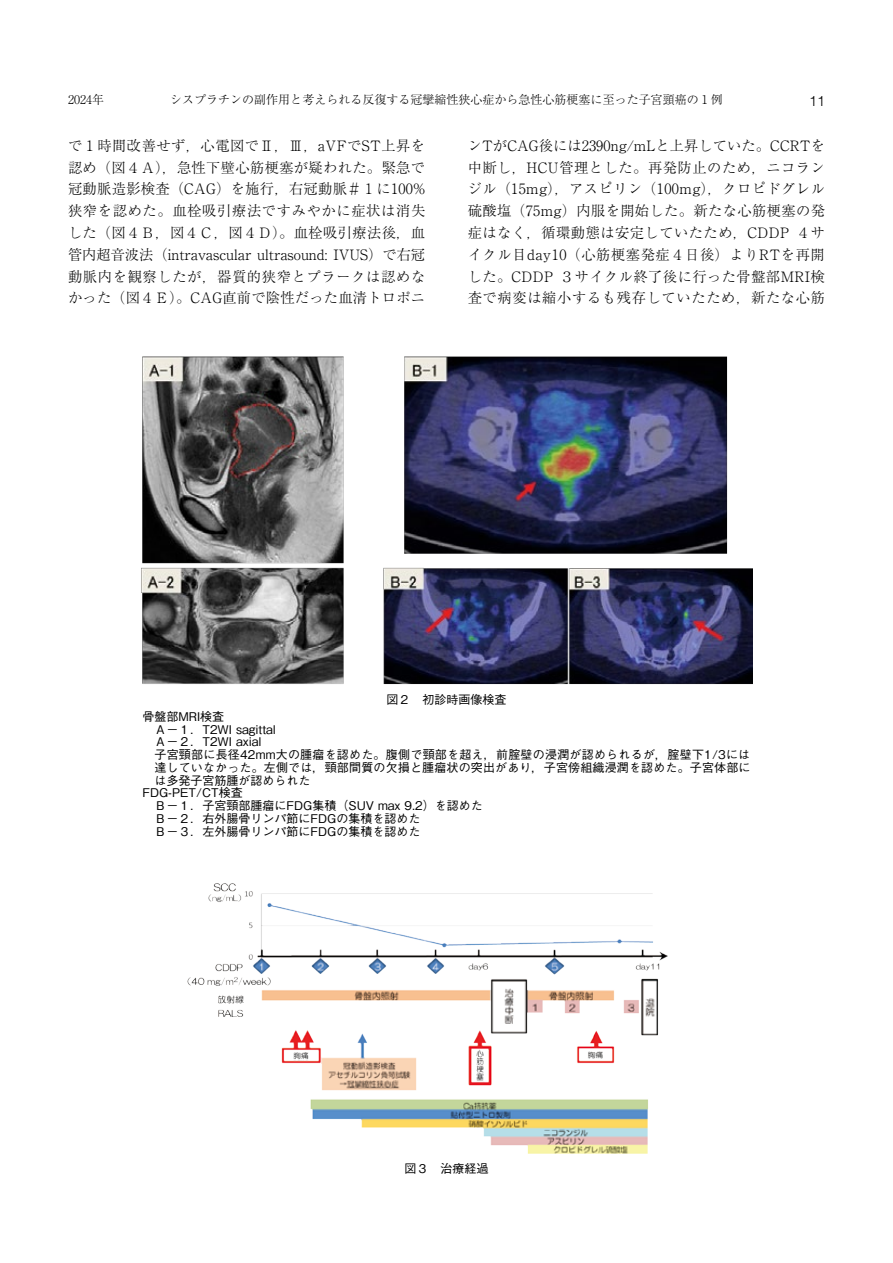
<style>
.page{position:relative;width:893px;height:1263px;background:#fff}
.page>*{position:absolute;margin:0;border:0;box-sizing:border-box;transform-origin:0 0}
.t1{font:300 14.25px/21.8px "Ryumin Pro";letter-spacing:.045em;color:#000;text-align:justify}
.t2{font:300 14.25px "Helvetica";color:#000}
.t3{font:500 12px/12.8px "Gothic BBB Pro";color:#000}
.t4{font:300 12px "Ryumin Pro";color:#000}
.t5{font:500 12px "Gothic BBB Pro";letter-spacing:.02em;color:#000}
.t6{font:9px "Myriad Pro";color:#000}
</style>
<div class="page">
<img style="left:141px;top:356px;width:612px;height:329px">
<img style="left:187px;top:883px;width:481px;height:270px">
<p class="t4" style="left:68px;top:90px;width:38px">2024年</p>
<p class="t4" style="left:170px;top:90px;width:554px">シスプラチンの副作用と考えられる反復する冠攣縮性狭心症から急性心筋梗塞に至った子宮頸癌の１例</p>
<p class="t2" style="left:809px;top:89px;width:17px">11</p>
<p class="t1" style="left:68px;top:133px;width:359px">で１時間改善せず，心電図でⅡ，Ⅲ，aVFでST上昇を認め（図４Ａ），急性下壁心筋梗塞が疑われた。緊急で冠動脈造影検査（CAG）を施行，右冠動脈＃１に100%狭窄を認めた。血栓吸引療法ですみやかに症状は消失した（図４Ｂ，図４Ｃ，図４Ｄ）。血栓吸引療法後，血管内超音波法（intravascular ultrasound: IVUS）で右冠動脈内を観察したが，器質的狭窄とプラークは認めなかった（図４Ｅ）。CAG直前で陰性だった血清トロポニ</p>
<p class="t1" style="left:468px;top:133px;width:359px">ンTがCAG後には2390ng/mLと上昇していた。CCRTを中断し，HCU管理とした。再発防止のため，ニコランジル（15mg），アスピリン（100mg），クロピドグレル硫酸塩（75mg）内服を開始した。新たな心筋梗塞の発症はなく，循環動態は安定していたため，CDDP ４サイクル目day10（心筋梗塞発症４日後）よりRTを再開した。CDDP ３サイクル終了後に行った骨盤部MRI検査で病変は縮小するも残存していたため，新たな心筋</p>
<p class="t6" style="left:124px;top:296px;width:62px">17/19 ãƒšãƒ¼ã‚¸</p>
<p class="t3" style="left:386px;top:691px;width:122px">図２　初診時画像検査</p>
<p class="t3" style="left:142px;top:708px;width:135px">骨盤部MRI検査<br>　Ａ−１．T2WI sagittal　Ａ−２．T2WI axial</p>
<p class="t5" style="left:154px;top:745px;width:597px">子宮頸部に長径42mm大の腫瘤を認めた。腹側で頸部を超え，前腟壁の浸潤が認められるが，腟壁下1/3には</p>
<p class="t3" style="left:154px;top:759px;width:598px">達していなかった。左側では，頸部間質の欠損と腫瘤状の突出があり，子宮傍組織浸潤を認めた。子宮体部に</p>
<p class="t3" style="left:154px;top:772px;width:158px">は多発子宮筋腫が認められた</p>
<p class="t3" style="left:142px;top:785px;width:102px">FDG-PET/CT検査</p>
<p class="t3" style="left:142px;top:798px;width:342px">　Ｂ−１．子宮頸部腫瘤にFDG集積（SUV max 9.2）を認めた</p>
<p class="t3" style="left:142px;top:810px;width:280px">　Ｂ−２．右外腸骨リンパ節にFDGの集積を認めた</p>
<p class="t3" style="left:142px;top:823px;width:280px">　Ｂ−３．左外腸骨リンパ節にFDGの集積を認めた</p>
<p class="t3" style="left:404px;top:1160px;width:86px">図３　治療経過</p>
</div>
